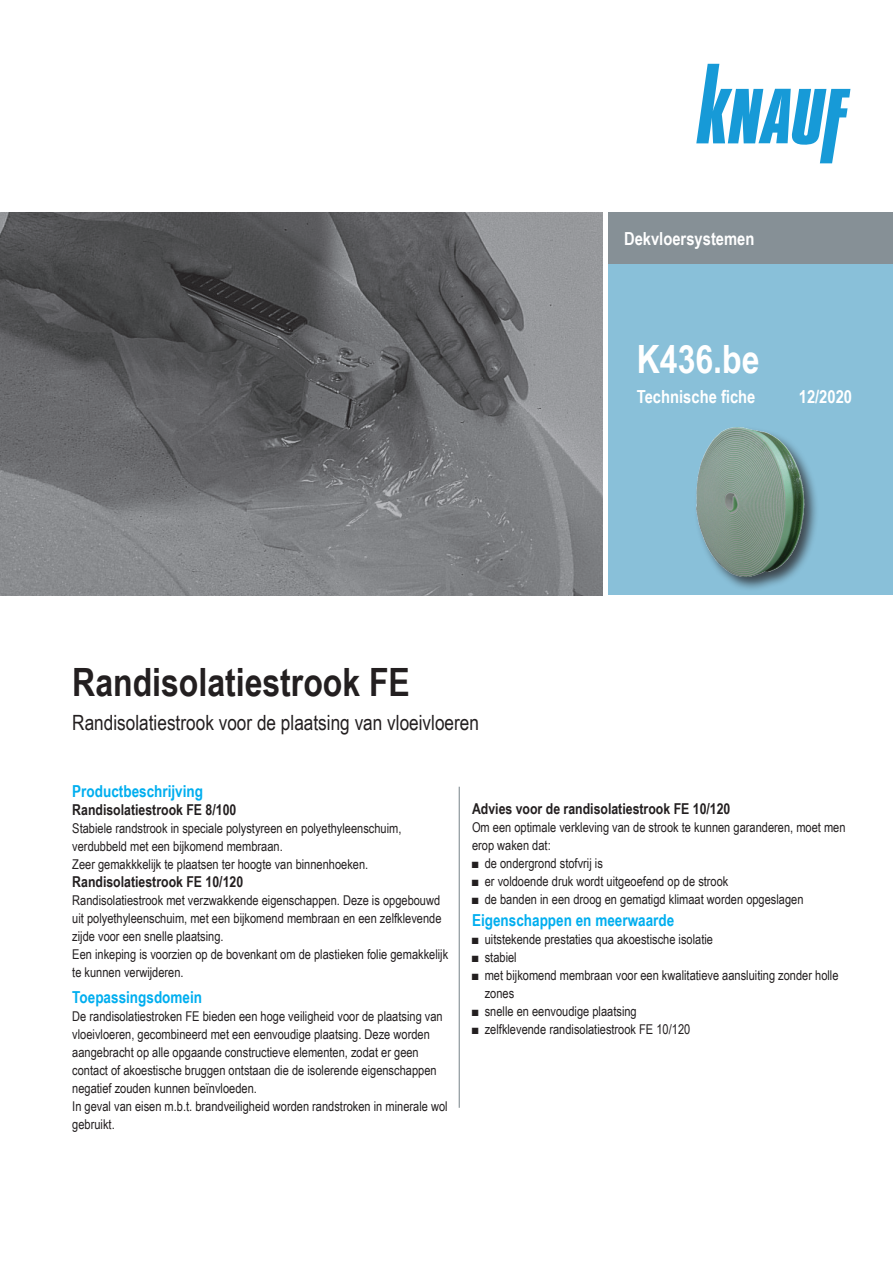
<style>
.page{position:relative;width:893px;height:1263px;background:#fff}
.page>*{position:absolute;margin:0;border:0;box-sizing:border-box;transform-origin:0 0}
.t1{font:700 39px "Arial Narrow";color:#231f20}
.t2{font:700 39px "Arial Narrow";color:#fff}
.t3{font:21px "Arial Narrow";color:#231f20}
.t4{font:700 18px "Arial Narrow";color:#fff}
.t5{font:700 16.5px "Arial Narrow";color:#00aeef}
.t6{font:700 15px "Arial Narrow";color:#231f20}
.t7{font:13.5px/18px "Arial Narrow";color:#231f20}
</style>
<div class="page">
<img style="left:0;top:213px;width:603px;height:382px">
<div style="left:608px;top:213px;width:285px;height:382px;background:#89c0d9"></div>
<div style="left:608px;top:213px;width:285px;height:51px;background:#869096"></div>
<svg style="left:696px;top:64px;width:154px;height:99px"></svg>
<hr style="left:459px;top:787px;width:1px;height:321px;background:#869096">
<img style="left:696px;top:427px;width:119px;height:162px">
<h3 class="t4" style="left:624px;top:225px;width:132px">Dekvloersystemen</h3>
<h1 class="t1" style="left:72px;top:652px;width:339px">Randisolatiestrook FE</h1>
<h2 class="t3" style="left:72px;top:707px;width:408px">Randisolatiestrook voor de plaatsing van vloeivloeren</h2>
<h1 class="t2" style="left:637px;top:329px;width:124px">K436.be</h1>
<h3 class="t4" style="left:637px;top:383px;width:120px">Technische fiche</h3>
<h3 class="t4" style="left:799px;top:383px;width:55px">12/2020</h3>
<p class="t5" style="left:72px;top:779px;width:132px">Productbeschrijving</p>
<p class="t6" style="left:72px;top:799px;width:166px">Randisolatiestrook FE 8/100</p>
<p class="t7" style="left:72px;top:819px;width:331px">Stabiele randstrook in speciale polystyreen en polyethyleenschuim, verdubbeld met een bijkomend membraan.<br>Zeer gemakkkelijk te plaatsen ter hoogte van binnenhoeken.</p>
<p class="t6" style="left:72px;top:871px;width:172px">Randisolatiestrook FE 10/120</p>
<p class="t7" style="left:72px;top:891px;width:377px">Randisolatiestrook met verzwakkende eigenschappen. Deze is opgebouwd uit polyethyleenschuim, met een bijkomend membraan en een zelfklevende zijde voor een snelle plaatsing.<br>Een inkeping is voorzien op de bovenkant om de plastieken folie gemakkelijk te kunnen verwijderen.</p>
<p class="t5" style="left:72px;top:985px;width:131px">Toepassingsdomein</p>
<p class="t7" style="left:72px;top:1007px;width:377px">De randisolatiestroken FE bieden een hoge veiligheid voor de plaatsing van vloeivloeren, gecombineerd met een eenvoudige plaatsing. Deze worden aangebracht op alle opgaande constructieve elementen, zodat er geen contact of akoestische bruggen ontstaan die de isolerende eigenschappen negatief zouden kunnen beïnvloeden.<br>In geval van eisen m.b.t. brandveiligheid worden randstroken in minerale wol gebruikt.</p>
<p class="t6" style="left:472px;top:798px;width:260px">Advies voor de randisolatiestrook FE 10/120</p>
<p class="t7" style="left:472px;top:818px;width:375px">Om een optimale verkleving van de strook te kunnen garanderen, moet men erop waken dat:</p>
<p class="t7" style="left:472px;top:854px;width:132px">■ de ondergrond stofvrij is</p>
<p class="t7" style="left:472px;top:872px;width:258px">■ er voldoende druk wordt uitgeoefend op de strook</p>
<p class="t7" style="left:472px;top:890px;width:333px">■ de banden in een droog en gematigd klimaat worden opgeslagen</p>
<p class="t5" style="left:472px;top:908px;width:204px">Eigenschappen en meerwaarde</p>
<p class="t7" style="left:472px;top:930px;width:243px">■ uitstekende prestaties qua akoestische isolatie</p>
<p class="t7" style="left:472px;top:948px;width:46px">■ stabiel</p>
<p class="t7" style="left:485px;top:966px;width:355px;text-indent:-13px">■ met bijkomend membraan voor een kwalitatieve aansluiting zonder holle zones</p>
<p class="t7" style="left:472px;top:1002px;width:166px">■ snelle en eenvoudige plaatsing</p>
<p class="t7" style="left:472px;top:1020px;width:220px">■ zelfklevende randisolatiestrook FE 10/120</p>
</div>
